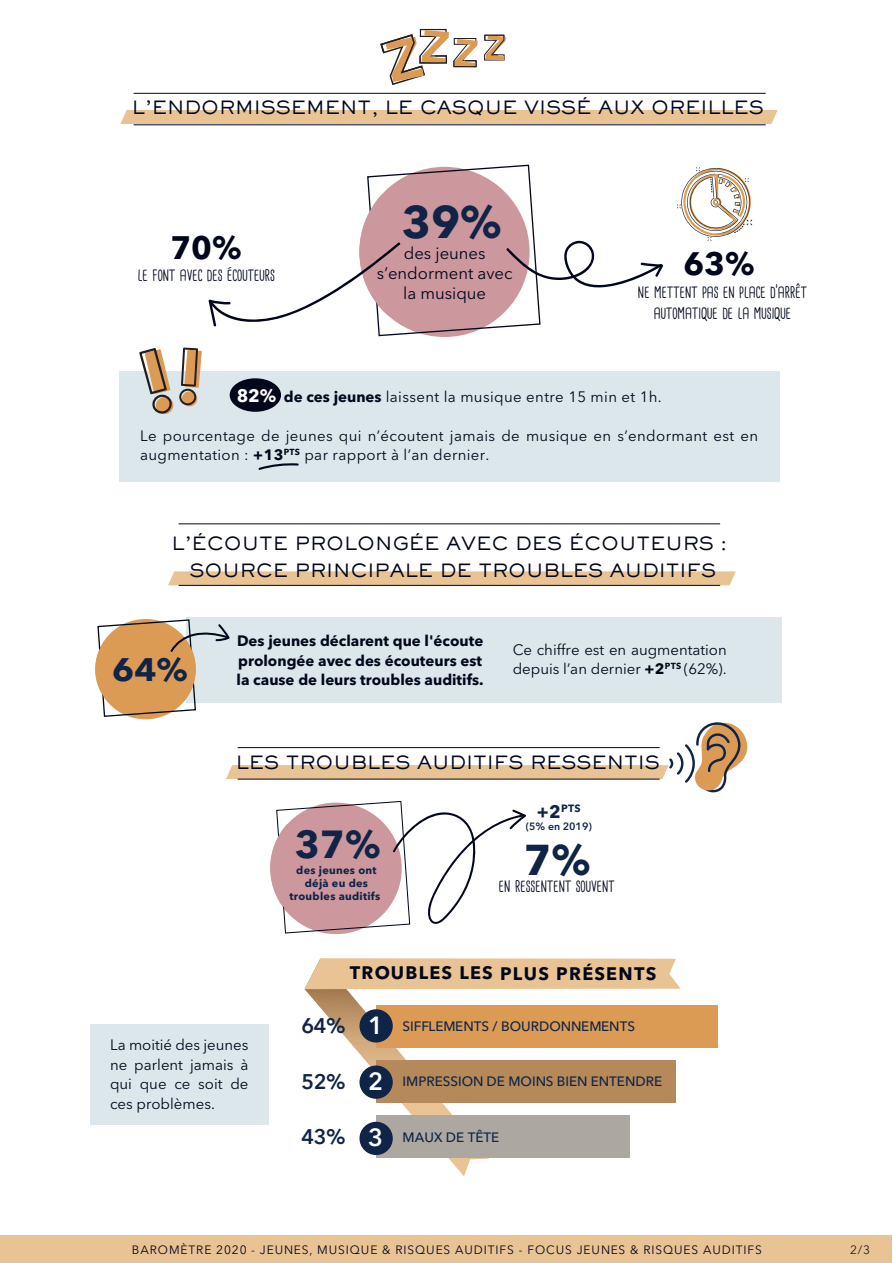
<style>
.page{position:relative;width:893px;height:1263px;background:#fff}
.page>*{position:absolute;margin:0;border:0;box-sizing:border-box;transform-origin:0 0}
.t1{font:700 45.3px "Avenir Next LT Pro";color:#0f2447}
.t2{font:700 42.75px "Avenir Next LT Pro";color:#0f2447}
.t3{font:700 38.85px "Avenir Next LT Pro";color:#0f2447}
.t4{font:700 32.25px "Avenir Next LT Pro";color:#02071b}
.t5{font:700 32.25px "Avenir Next LT Pro";color:#0f2447;scale:1.06 1}
.t6{font:600 24.6px "Avenir Next LT Pro";color:#fff}
.t7{font:600 21px "Avenir Next LT Pro";color:#0f2447}
.t8{font:500 18px/27px "Sackers Gothic Std";color:#02071b;text-align:center}
.t9{font:18px/21.6px "Cardenio Modern";color:#02071b;text-align:center}
.t10{font:700 18px "Avenir Next LT Pro";letter-spacing:.075em;color:#02071b}
.t11{font:16.65px/20px "Avenir Next LT Pro";color:#02071b;text-align:center}
.t12{font:15px/19.5px "Avenir Next LT Pro";letter-spacing:.025em;color:#02071b}
.t13{font:700 15px/19.5px "Avenir Next LT Pro";color:#02071b;text-align:justify}
.t14{font:15px/19.5px "Avenir Next LT Pro";color:#02071b}
.t15{font:500 13.5px "Avenir Next LT Pro";color:#0f2447}
.t16{font:12px "Avenir Next LT Pro";letter-spacing:.075em;color:#02071b}
.t17{font:12px "Avenir Next LT Pro";color:#231f20}
.t18{font:700 10.95px/12.8px "Avenir Next LT Pro";letter-spacing:.025em;color:#0f2447;text-align:center}
.t19{font:600 10.5px/18px "Avenir Next LT Pro";color:#0f2447;text-align:center}
.s1{font-weight:700;font-size:18px;color:#fff}
.s2{font-weight:700}
.s3{font-weight:700;font-size:18px}
</style>
<div class="page">
<div style="left:120px;top:110px;width:658px;height:14px;background:#eac394"></div>
<svg style="left:168px;top:571px;width:568px;height:14px;background:#e8c397"></svg>
<div style="left:119px;top:371px;width:660px;height:111px;background:#dbe7ea"></div>
<div style="left:230px;top:378px;width:51px;height:34px;background:#02071b;border-radius:50%"></div>
<div style="left:376px;top:1004px;width:341px;height:43px;background:#dc9b54"></div>
<div style="left:187px;top:617px;width:595px;height:85px;background:#dbe7ea"></div>
<div style="left:90px;top:1024px;width:178px;height:101px;background:#dbe7ea"></div>
<svg style="left:305px;top:958px;width:376px;height:218px"></svg>
<hr style="left:134px;top:124px;width:632px;height:1px;background:#02071b">
<hr style="left:134px;top:93px;width:632px;height:1px;background:#02071b">
<hr style="left:179px;top:585px;width:541px;height:1px;background:#02071b">
<hr style="left:179px;top:523px;width:541px;height:1px;background:#02071b">
<svg style="left:270px;top:801px;width:256px;height:133px"></svg>
<svg style="left:677px;top:167px;width:75px;height:74px"></svg>
<svg style="left:208px;top:164px;width:455px;height:173px"></svg>
<svg style="left:380px;top:28px;width:98px;height:58px"></svg>
<svg style="left:484px;top:34px;width:22px;height:27px"></svg>
<svg style="left:95px;top:619px;width:654px;height:173px"></svg>
<div style="left:359px;top:1009px;width:34px;height:33px;background:#0f2447;border-radius:50%"></div>
<div style="left:359px;top:1065px;width:34px;height:34px;background:#0f2447;border-radius:50%"></div>
<div style="left:359px;top:1122px;width:34px;height:33px;background:#0f2447;border-radius:50%"></div>
<div style="left:0;top:1235px;width:892px;height:27px;background:#eac394"></div>
<svg style="left:139px;top:347px;width:63px;height:67px"></svg>
<svg style="left:258px;top:463px;width:41px;height:7px"></svg>
<p class="t8" style="left:132px;top:94px;width:633px">L’ENDORMISSEMENT, LE CASQUE VISSÉ AUX OREILLES</p>
<h3 class="t4" style="left:170px;top:220px;width:73px">70%</h3>
<p class="t9" style="left:138px;top:264px;width:139px">LE FONT AVEC DES ÉCOUTEURS</p>
<h1 class="t1" style="left:402px;top:183px;width:101px">39%</h1>
<p class="t11" style="left:377px;top:242px;width:137px">des jeunes s’endorment avec la musique</p>
<h3 class="t4" style="left:683px;top:236px;width:73px">63%</h3>
<p class="t9" style="left:638px;top:281px;width:171px">NE METTENT PAS EN PLACE D’ARRÊT<br>AUTOMATIQUE DE LA MUSIQUE</p>
<p class="t12" style="left:237px;top:386px;width:427px"><span class="s1">82%</span> <span class="s2">de ces jeunes</span> laissent la musique entre 15 min et 1h.</p>
<p class="t12" style="left:140px;top:425px;width:619px">Le pourcentage de jeunes qui n’écoutent jamais de musique en s’endormant est en augmentation : <span class="s2">+13</span><sup>PTS</sup> par rapport à l’an dernier.</p>
<p class="t8" style="left:172px;top:530px;width:557px">L’ÉCOUTE PROLONGÉE AVEC DES ÉCOUTEURS :<br>SOURCE PRINCIPALE DE TROUBLES AUDITIFS</p>
<h3 class="t5" style="left:112px;top:642px;width:73px">64%</h3>
<p class="t13" style="left:237px;top:631px;width:249px">Des jeunes déclarent que l'écoute prolongée avec des écouteurs est la cause de leurs troubles auditifs.</p>
<p class="t14" style="left:513px;top:639px;width:216px">Ce chiffre est en augmentation depuis l’an dernier <span class="s2">+2</span><sup>PTS</sup> (62%).</p>
<p class="t8" style="left:236px;top:748px;width:425px">LES TROUBLES AUDITIFS RESSENTIS</p>
<h3 class="t3" style="left:295px;top:811px;width:87px">37%</h3>
<p class="t18" style="left:296px;top:864px;width:82px">des jeunes ont déjà eu des</p>
<p class="t18" style="left:290px;top:889px;width:92px">troubles auditifs</p>
<p class="t19" style="left:526px;top:799px;width:68px"><span class="s3">+2</span><span class="s2">PTS </span>(5% en 2019)</p>
<h2 class="t2" style="left:524px;top:823px;width:68px">7%</h2>
<p class="t9" style="left:499px;top:875px;width:117px">EN RESSENTENT SOUVENT</p>
<p class="t10" style="left:350px;top:957px;width:308px">TROUBLES LES PLUS PRÉSENTS</p>
<p class="t12" style="left:110px;top:1034px;width:140px;text-align:justify">La moitié des jeunes ne parlent jamais à qui que ce soit de ces problèmes.</p>
<h3 class="t7" style="left:302px;top:1007px;width:46px">64%</h3>
<h3 class="t7" style="left:302px;top:1063px;width:46px">52%</h3>
<h3 class="t7" style="left:302px;top:1119px;width:46px">43%</h3>
<h3 class="t6" style="left:368px;top:1004px;width:17px">1</h3>
<h3 class="t6" style="left:368px;top:1060px;width:17px">2</h3>
<h3 class="t6" style="left:368px;top:1116px;width:17px">3</h3>
<p class="t15" style="left:403px;top:1015px;width:234px">SIFFLEMENTS / BOURDONNEMENTS</p>
<p class="t15" style="left:403px;top:1070px;width:261px">IMPRESSION DE MOINS BIEN ENTENDRE</p>
<p class="t15" style="left:403px;top:1126px;width:98px">MAUX DE TÊTE</p>
<p class="t16" style="left:132px;top:1240px;width:631px">BAROMÈTRE 2020 - JEUNES, MUSIQUE &amp; RISQUES AUDITIFS - FOCUS JEUNES &amp; RISQUES AUDITIFS</p>
<p class="t17" style="left:850px;top:1239px;width:22px">2/3</p>
</div>
